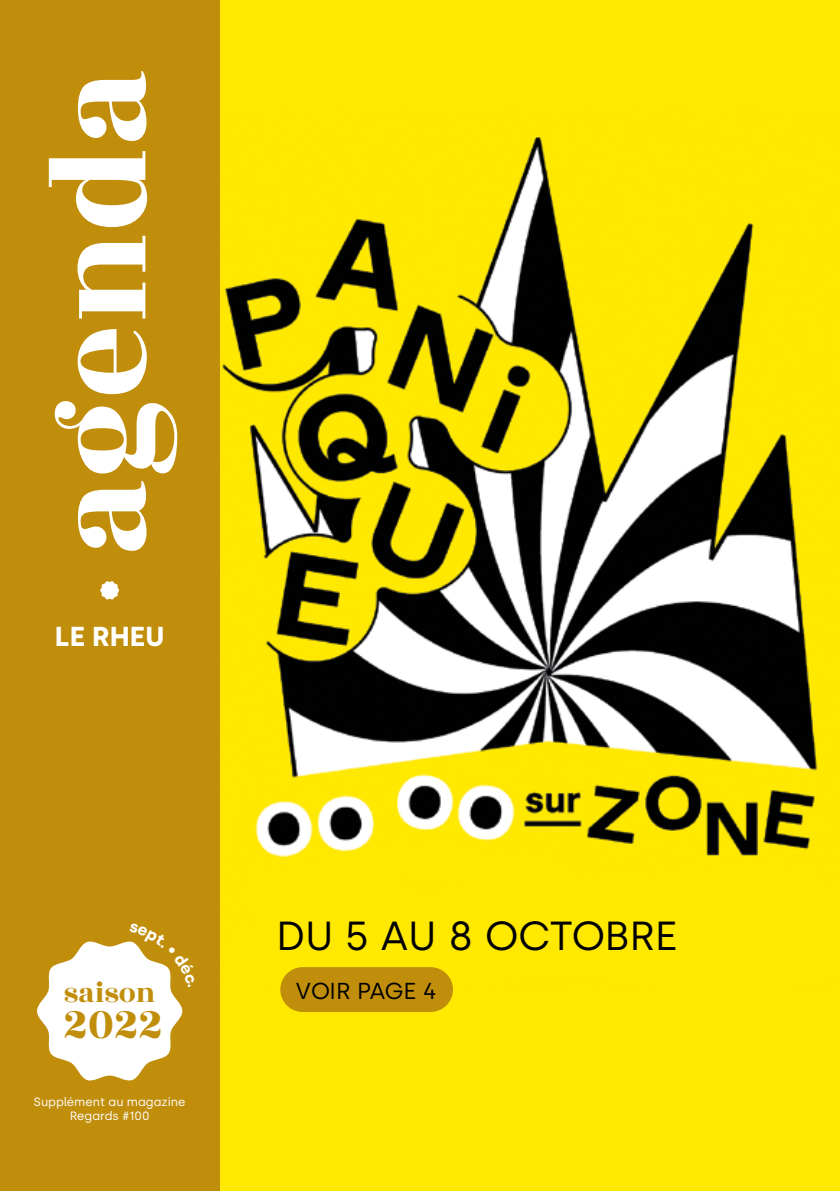
<style>
.page{position:relative;width:840px;height:1191px;background:#fff}
.page>*{position:absolute;margin:0;border:0;box-sizing:border-box;transform-origin:0 0}
.t1{font:144px "Rozha One";color:#fff}
.t2{font:46.2px "Rozha One";color:#c18e0c}
.t3{font:40.6px "Silka";color:#000}
.t4{font:30.4px "Rozha One";color:#c18e0c}
.t5{font:700 27.4px "Silka";color:#fff}
.t6{font:23px "Silka";letter-spacing:-.01em;color:#000}
.t7{font:12px/14px "Silka";color:#fff;text-align:center}
</style>
<div class="page">
<img style="left:219px;top:0;width:620px;height:1191px">
<div style="left:0;top:0;width:219px;height:1191px;background:#c18e0c"></div>
<svg style="left:100px;top:581px;width:19px;height:18px"></svg>
<div style="left:280px;top:967px;width:172px;height:45px;background:#c18e0c;border-radius:22px"></div>
<svg style="left:37px;top:941px;width:146px;height:140px"></svg>
<h1 class="t1" style="left:44px;top:556px;width:490px;rotate:-90deg">agenda</h1>
<h3 class="t5" style="left:55px;top:620px;width:111px">LE RHEU</h3>
<h3 class="t4" style="left:64px;top:980px;width:93px">saison</h3>
<h2 class="t2" style="left:63px;top:1005px;width:101px">2022</h2>
<p class="t7" style="left:34px;top:1094px;width:153px">Supplément au magazine<br>Regards #100</p>
<h3 class="t3" style="left:276px;top:912px;width:402px">DU 5 AU 8 OCTOBRE</h3>
<h3 class="t6" style="left:296px;top:977px;width:142px">VOIR PAGE 4</h3>
</div>
